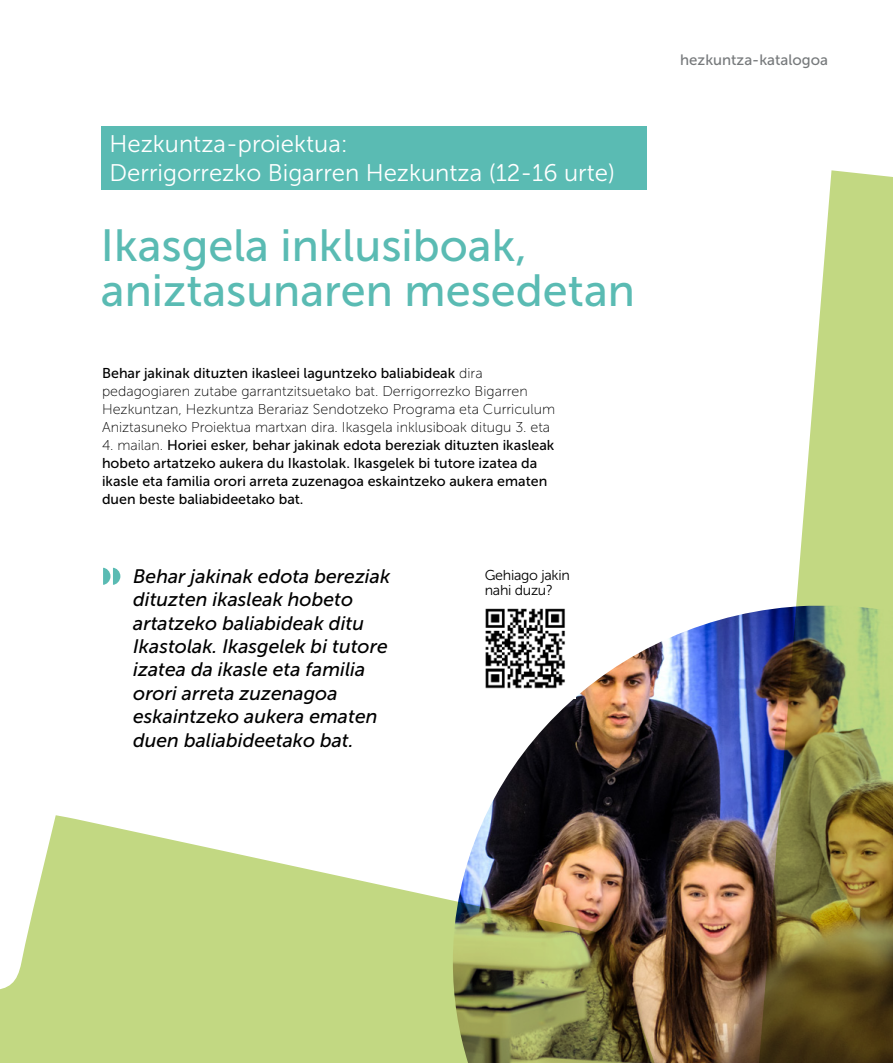
<style>
.page{position:relative;width:893px;height:1063px;background:#fff}
.page>*{position:absolute;margin:0;border:0;box-sizing:border-box;transform-origin:0 0}
.t1{font:45px/45px "Museo Sans 500";color:#5abbb3}
.t2{font:24px/28.8px "Museo Sans 300";color:#fff}
.t3{font:italic 19.5px/23.4px "Museo Sans 500";color:#000}
.t4{font:15px "Museo Sans 500";color:#76797b}
.t5{font:14.25px/18px "Museo Sans 100";color:#000}
.t6{font:14.25px/18px "Museo Sans 500";color:#000}
.t7{font:14.25px/15px "Museo Sans 300";letter-spacing:-.02em;color:#000}
.s1{font-family:"Museo Sans 500"}
.s2{font-family:"Museo Sans 100"}
</style>
<div class="page">
<img style="left:486px;top:611px;width:272px;height:452px">
<img style="left:758px;top:170px;width:135px;height:893px">
<svg style="left:103px;top:568px;width:17px;height:17px"></svg>
<div style="left:101px;top:126px;width:545px;height:64px;background:#5abbb3"></div>
<img style="left:0;top:815px;width:697px;height:248px">
<img style="left:485px;top:608px;width:90px;height:91px">
<p class="t2" style="left:109px;top:130px;width:507px">Hezkuntza-proiektua:<br>Derrigorrezko Bigarren Hezkuntza (12-16 urte)</p>
<p class="t1" style="left:101px;top:223px;width:535px">Ikasgela inklusiboak, aniztasunaren mesedetan</p>
<p class="t5" style="left:102px;top:364px;width:455px"><span class="s1">Behar jakinak dituzten ikasleei laguntzeko baliabideak</span> dira pedagogiaren zutabe garrantzitsuetako bat. Derrigorrezko Bigarren Hezkuntzan, Hezkuntza Berariaz Sendotzeko Programa eta Curriculum Aniztasuneko Proiektua martxan dira. Ikasgela inklusiboak ditugu 3. eta</p>
<p class="t6" style="left:102px;top:436px;width:454px"><span class="s2">4. mailan.</span> Horiei esker, behar jakinak edota bereziak dituzten ikasleak hobeto artatzeko aukera du Ikastolak. Ikasgelek bi tutore izatea da ikasle eta familia orori arreta zuzenagoa eskaintzeko aukera ematen duen beste baliabideetako bat.</p>
<p class="t3" style="left:133px;top:564px;width:259px">Behar jakinak edota bereziak dituzten ikasleak hobeto artatzeko baliabideak ditu<br>Ikastolak. Ikasgelek bi tutore izatea da ikasle eta familia orori arreta zuzenagoa eskaintzeko aukera ematen duen baliabideetako bat.</p>
<p class="t7" style="left:485px;top:568px;width:87px">Gehiago jakin nahi duzu?</p>
<p class="t4" style="left:680px;top:51px;width:149px">hezkuntza-katalogoa</p>
</div>
